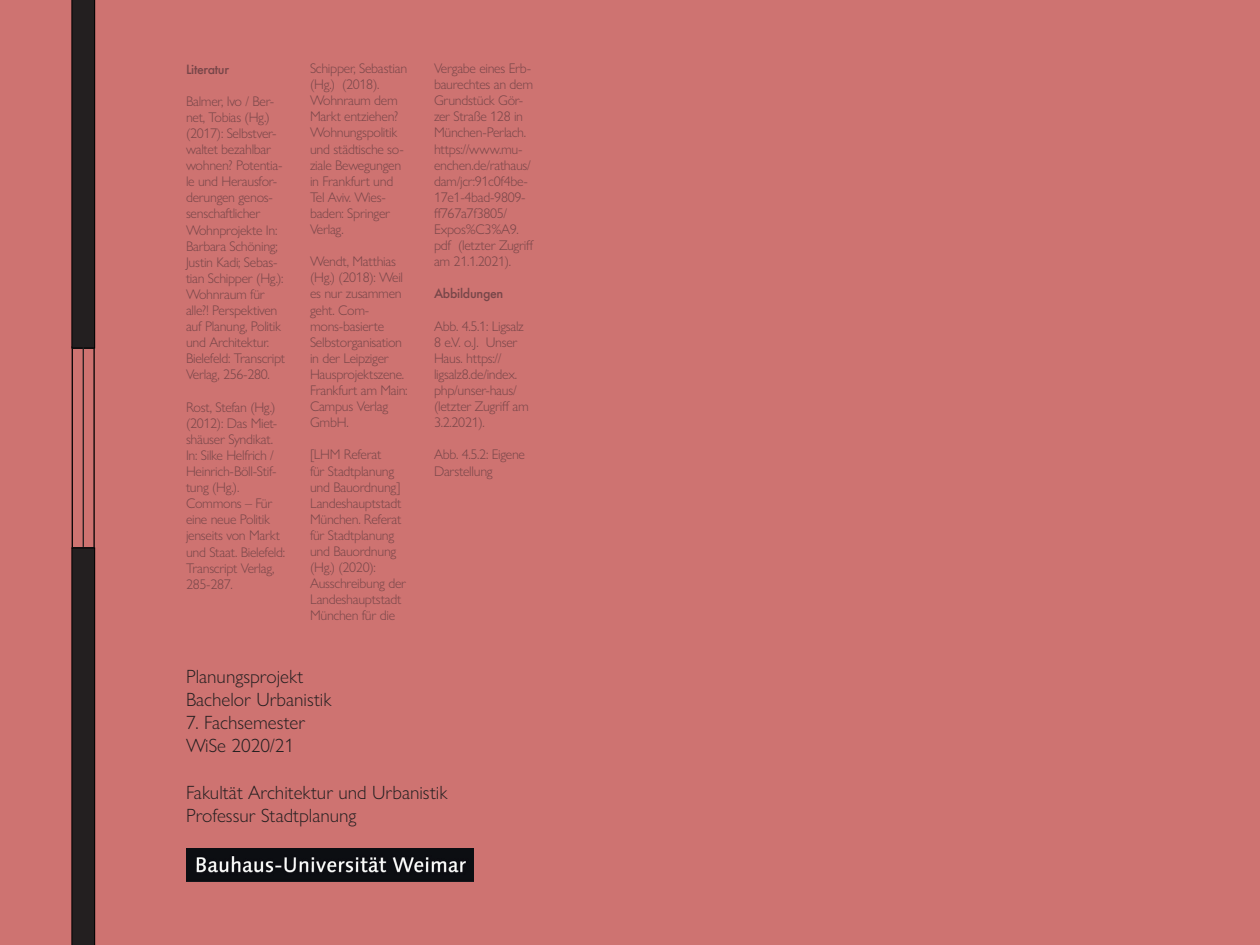
<style>
.page{position:relative;width:1260px;height:945px;background:#ce7371}
.page>*{position:absolute;margin:0;border:0;box-sizing:border-box;transform-origin:0 0}
.t1{font:300 19.25px/23.1px "Gill Sans Nova";color:#231f20}
.t2{font:300 14px/16.1px "Gill Sans Nova";letter-spacing:-.02em;color:#774649}
.t3{font:500 14px "Futura PT";letter-spacing:-.02em;color:#774649}
</style>
<div class="page">
<img style="left:186px;top:848px;width:287px;height:34px">
<div style="left:72px;top:346px;width:23px;height:202px;border:1px solid #000001"></div>
<svg style="left:72px;top:0;width:23px;height:348px;background:#211d1e"></svg>
<svg style="left:72px;top:548px;width:23px;height:397px;background:#211d1e"></svg>
<hr style="left:83px;top:347px;width:1px;height:200px;background:#231f20">
<p class="t3" style="left:186px;top:60px;width:45px">Literatur</p>
<p class="t2" style="left:186px;top:93px;width:101px">Balmer, Ivo / Ber&shy;net, Tobias (Hg.) (2017): Selbstver&shy;waltet bezahlbar wohnen? Potentia&shy;le und Herausfor&shy;derungen genos&shy;senschaftlicher<br>Wohnprojekte In:<br>Barbara Schöning;<br>Justin Kadi; Sebas&shy;tian Schipper (Hg.):<br>Wohnraum für alle?! Perspektiven auf Planung, Politik und Architektur.<br>Bielefeld: Transcript<br>Verlag, 256-280.</p>
<p class="t2" style="left:186px;top:399px;width:101px">Rost, Stefan (Hg.) (2012): Das Miet&shy;shäuser Syndikat.<br>In: Silke Helfrich /<br>Heinrich-Böll-Stif&shy;tung (Hg.).<br>Commons – Für eine neue Politik jenseits von Markt und Staat. Bielefeld:<br>Transcript Verlag,<br>285-287.</p>
<p class="t2" style="left:310px;top:60px;width:99px">Schipper, Sebastian (Hg.) (2018).<br>Wohnraum dem<br>Markt entziehen?<br>Wohnungspolitik und städtische so&shy;ziale Bewegungen in Frankfurt und<br>Tel Aviv. Wies&shy;baden: Springer<br>Verlag.</p>
<p class="t2" style="left:310px;top:253px;width:99px">Wendt, Matthias (Hg.) (2018): Weil es nur zusammen geht. Com&shy;mons-basierte<br>Selbstorganisation in der Leipziger<br>Hausprojektszene.<br>Frankfurt am Main:<br>Campus Verlag<br>GmbH.</p>
<p class="t2" style="left:310px;top:447px;width:98px">[LHM Referat<br>für Stadtplanung und Bauordnung]<br>Landeshauptstadt<br>München. Referat für Stadtplanung und Bauordnung (Hg.) (2020):<br>Ausschreibung der<br>Landeshauptstadt<br>München für die</p>
<p class="t2" style="left:434px;top:60px;width:101px">Vergabe eines Erb&shy;baurechtes an dem<br>Grundstück Gör&shy;zer Straße 128 in<br>München-Perlach. https://www.mu&shy;enchen.de/rathaus/ dam/jcr:91c0f4be-<br>17e1-4bad-9809- ff767a7f3805/<br>Expos%C3%A9. pdf (letzter Zugriff am 21.1.2021).</p>
<p class="t3" style="left:434px;top:285px;width:71px">Abbildungen</p>
<p class="t2" style="left:434px;top:318px;width:96px">Abb. 4.5.1: Ligsalz<br>8 e.V. o.J. Unser<br>Haus. https:// ligsalz8.de/index. php/unser-haus/ (letzter Zugriff am<br>3.2.2021).</p>
<p class="t2" style="left:434px;top:447px;width:93px">Abb. 4.5.2: Eigene<br>Darstellung</p>
<h1 class="t1" style="left:186px;top:665px;width:147px">Planungsprojekt<br>Bachelor Urbanistik</h1>
<h1 class="t1" style="left:186px;top:711px;width:121px">7. Fachsemester<br>WiSe 2020/21</h1>
<h1 class="t1" style="left:186px;top:780px;width:263px">Fakultät Architektur und Urbanistik<br>Professur Stadtplanung</h1>
</div>
